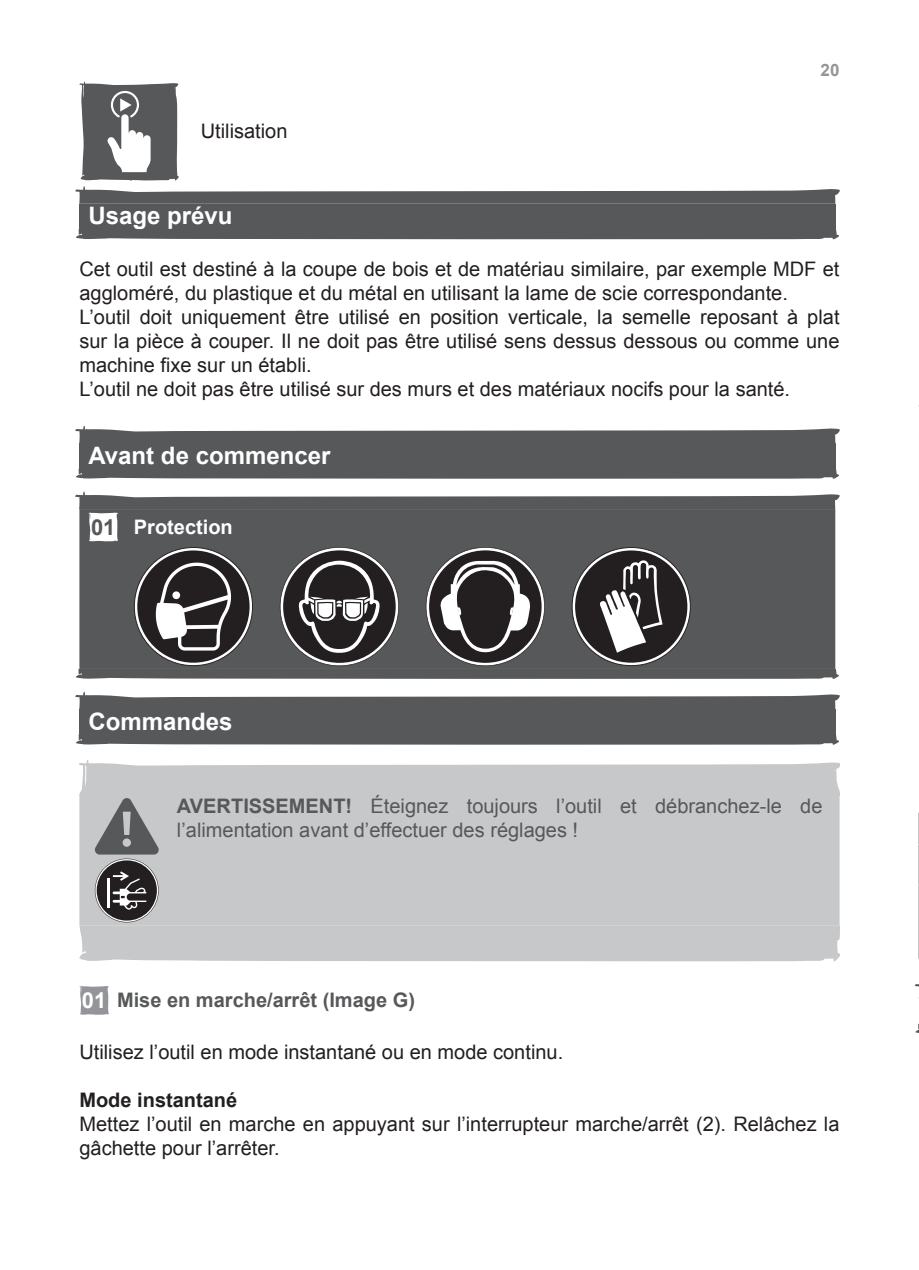
<style>
.page{position:relative;width:919px;height:1270px;background:#fff}
.page>*{position:absolute;margin:0;border:0;box-sizing:border-box;transform-origin:0 0}
.t1{font:700 24px "Arial";color:#fff}
.t2{font:20px/24px "Arial";color:#231f20}
.t3{font:20px/24px "Arial";color:#57585a}
.t4{font:700 20px "Arial";color:#57585a}
.t5{font:700 20px "Arial";color:#231f20}
.t6{font:700 20px "Arial";color:#fff}
.t7{font:700 17px "Arial";color:#939598}
.s1{font-size:22px;color:#57585a}
.s2{font-weight:700}
.s3{font-size:22px;color:#fff}
</style>
<div class="page">
<hr style="left:918px;top:813px;width:1px;height:31px;background:#231f20">
<hr style="left:918px;top:845px;width:1px;height:40px;background:#231f20">
<hr style="left:918px;top:885px;width:1px;height:74px;background:#231f20">
<svg style="left:914px;top:984px;width:5px;height:49px"></svg>
<div style="left:79px;top:204px;width:756px;height:25px;background:#57585a"></div>
<svg style="left:75px;top:81px;width:765px;height:123px"></svg>
<svg style="left:76px;top:229px;width:763px;height:11px;background:#666769"></svg>
<div style="left:79px;top:443px;width:756px;height:26px;background:#57585a"></div>
<svg style="left:75px;top:426px;width:765px;height:17px"></svg>
<svg style="left:76px;top:469px;width:763px;height:10px;background:#5f6062"></svg>
<svg style="left:75px;top:491px;width:765px;height:188px;background:#606061"></svg>
<div style="left:79px;top:709px;width:756px;height:26px;background:#57585a"></div>
<svg style="left:75px;top:692px;width:765px;height:17px"></svg>
<svg style="left:76px;top:735px;width:763px;height:10px;background:#606163"></svg>
<svg style="left:79px;top:760px;width:760px;height:201px;background:#c5c6c8"></svg>
<svg style="left:79px;top:985px;width:30px;height:30px"></svg>
<p class="t2" style="left:201px;top:119px;width:88px">Utilisation</p>
<p class="t7" style="left:820px;top:58px;width:20px">20</p>
<p class="t1" style="left:88px;top:200px;width:146px">Usage prévu</p>
<p class="t2" style="left:79px;top:257px;width:761px">Cet outil est destiné à la coupe de bois et de matériau similaire, par exemple MDF et aggloméré, du plastique et du métal en utilisant la lame de scie correspondante.<br>L’outil doit uniquement être utilisé en position verticale, la semelle reposant à plat sur la pièce à couper. Il ne doit pas être utilisé sens dessus dessous ou comme une machine fixe sur un établi.<br>L’outil ne doit pas être utilisé sur des murs et des matériaux nocifs pour la santé.</p>
<p class="t1" style="left:88px;top:439px;width:243px">Avant de commencer</p>
<p class="t6" style="left:91px;top:514px;width:143px"><span class="s1">01</span> Protection</p>
<p class="t1" style="left:88px;top:705px;width:146px">Commandes</p>
<p class="t3" style="left:177px;top:794px;width:647px"><span class="s2">AVERTISSEMENT!</span> Éteignez toujours l’outil et débranchez-le de l’alimentation avant d’effectuer des réglages !</p>
<p class="t4" style="left:82px;top:987px;width:334px"><span class="s3">01</span> Mise en marche/arrêt (Image G)</p>
<p class="t2" style="left:79px;top:1040px;width:485px">Utilisez l’outil en mode instantané ou en mode continu.</p>
<p class="t5" style="left:79px;top:1086px;width:159px">Mode instantané</p>
<p class="t2" style="left:79px;top:1112px;width:761px">Mettez l’outil en marche en appuyant sur l’interrupteur marche/arrêt (2). Relâchez la gâchette pour l’arrêter.</p>
</div>
